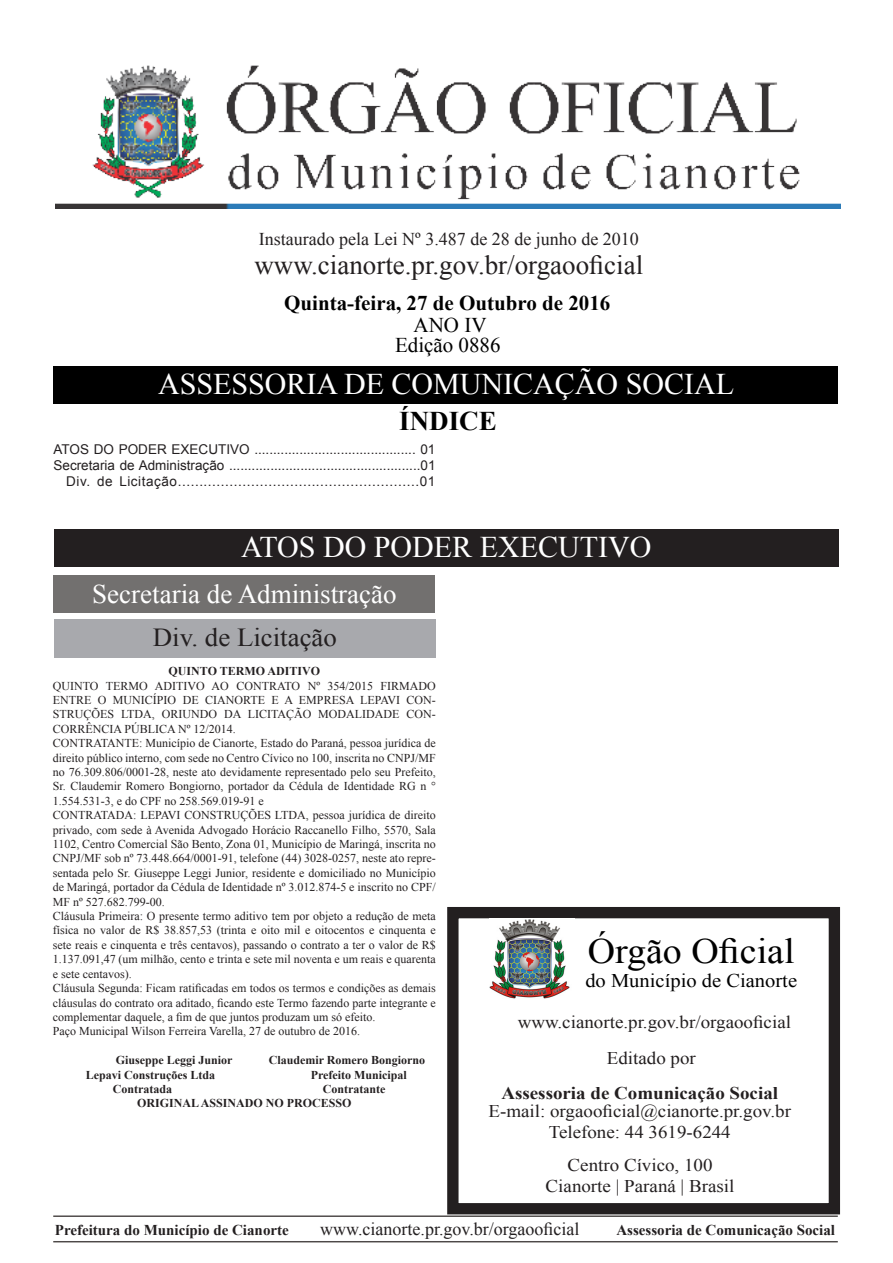
<style>
.page{position:relative;width:893px;height:1263px;background:#fff}
.page>*{position:absolute;margin:0;border:0;box-sizing:border-box;transform-origin:0 0}
.t1{font:35.7px "Times New Roman";color:#000;scale:1.06 1}
.t2{font:30px "Times New Roman";color:#fff}
.t3{font:27px "Times New Roman";color:#231f20}
.t4{font:27px "Times New Roman";color:#fff}
.t5{font:700 27px "Times New Roman";color:#000}
.t6{font:25.95px "Times New Roman";color:#231f20}
.t7{font:700 21px "Times New Roman";color:#000}
.t8{font:21px "Times New Roman";color:#000}
.t9{font:19.35px "Times New Roman";color:#000;scale:1.06 1}
.t10{font:18px "Times New Roman";color:#231f20}
.t11{font:17.85px/21.5px "Times New Roman";color:#231f20;text-align:center;scale:1.06 1}
.t12{font:700 17.85px "Times New Roman";color:#231f20;scale:1.06 1}
.t13{font:700 15px "Times New Roman";color:#231f20}
.t14{font:13.5px "Arial";color:#231f20}
.t15{font:13.5px "Arial";letter-spacing:.04em;color:#231f20}
.t16{font:12px/14.4px "Times New Roman";color:#231f20;text-align:justify}
.t17{font:700 12px "Times New Roman";color:#231f20}
</style>
<div class="page">
<hr style="left:53px;top:1215px;width:785px;height:2px;background:#4d4948">
<hr style="left:53px;top:1241px;width:785px;height:1px;background:#4d4948">
<div style="left:54px;top:529px;width:785px;height:37px;background:#231f20"></div>
<div style="left:53px;top:366px;width:785px;height:38px;background:#000"></div>
<img style="left:55px;top:65px;width:785px;height:144px">
<div style="left:54px;top:575px;width:381px;height:37px;background:#72706f"></div>
<div style="left:54px;top:619px;width:382px;height:38px;background:#a8a9ad"></div>
<div style="left:447px;top:907px;width:393px;height:307px;border:11px solid #231f20"></div>
<img style="left:490px;top:919px;width:80px;height:80px">
<p class="t10" style="left:259px;top:227px;width:382px">Instaurado pela Lei Nº 3.487 de 28 de junho de 2010</p>
<p class="t3" style="left:254px;top:247px;width:390px">www.cianorte.pr.gov.br/orgaooficial</p>
<p class="t7" style="left:284px;top:288px;width:328px">Quinta-feira, 27 de Outubro de 2016</p>
<p class="t8" style="left:414px;top:311px;width:74px">ANO IV</p>
<p class="t8" style="left:395px;top:331px;width:107px">Edição 0886</p>
<p class="t2" style="left:158px;top:364px;width:577px">ASSESSORIA DE COMUNICAÇÃO SOCIAL</p>
<p class="t5" style="left:399px;top:402px;width:99px">ÍNDICE</p>
<p class="t14" style="left:54px;top:440px;width:383px">ATOS DO PODER EXECUTIVO ........................................... 01</p>
<p class="t14" style="left:54px;top:456px;width:383px">Secretaria de Administração ...................................................01</p>
<p class="t15" style="left:66px;top:472px;width:370px">Div. de Licitação........................................................01</p>
<p class="t2" style="left:241px;top:526px;width:412px">ATOS DO PODER EXECUTIVO</p>
<p class="t4" style="left:92px;top:575px;width:306px">Secretaria de Administração</p>
<p class="t6" style="left:153px;top:620px;width:186px">Div. de Licitação</p>
<p class="t17" style="left:169px;top:663px;width:153px">QUINTO TERMO ADITIVO</p>
<p class="t16" style="left:53px;top:678px;width:385px">QUINTO TERMO ADITIVO AO CONTRATO Nº 354/2015 FIRMADO ENTRE O MUNICÍPIO DE CIANORTE E A EMPRESA LEPAVI CON-STRUÇÕES LTDA, ORIUNDO DA LICITAÇÃO MODALIDADE CON-CORRÊNCIA PÚBLICA Nº 12/2014.</p>
<p class="t16" style="left:53px;top:736px;width:385px">CONTRATANTE: Município de Cianorte, Estado do Paraná, pessoa jurídica de direito público interno, com sede no Centro Cívico no 100, inscrita no CNPJ/MF no 76.309.806/0001-28, neste ato devidamente representado pelo seu Prefeito, Sr. Claudemir Romero Bongiorno, portador da Cédula de Identidade RG n ° 1.554.531-3, e do CPF no 258.569.019-91 e</p>
<p class="t16" style="left:53px;top:808px;width:385px">CONTRATADA: LEPAVI CONSTRUÇÕES LTDA, pessoa jurídica de direito privado, com sede à Avenida Advogado Horácio Raccanello Filho, 5570, Sala 1102, Centro Comercial São Bento, Zona 01, Município de Maringá, inscrita no CNPJ/MF sob nº 73.448.664/0001-91, telefone (44) 3028-0257, neste ato repre&shy;sentada pelo Sr. Giuseppe Leggi Junior, residente e domiciliado no Município de Maringá, portador da Cédula de Identidade nº 3.012.874-5 e inscrito no CPF/ MF nº 527.682.799-00.</p>
<p class="t16" style="left:53px;top:909px;width:385px">Cláusula Primeira: O presente termo aditivo tem por objeto a redução de meta física no valor de R$ 38.857,53 (trinta e oito mil e oitocentos e cinquenta e sete reais e cinquenta e três centavos), passando o contrato a ter o valor de R$ 1.137.091,47 (um milhão, cento e trinta e sete mil noventa e um reais e quarenta e sete centavos).</p>
<p class="t16" style="left:53px;top:981px;width:385px">Cláusula Segunda: Ficam ratificadas em todos os termos e condições as demais cláusulas do contrato ora aditado, ficando este Termo fazendo parte integrante e complementar daquele, a fim de que juntos produzam um só efeito.</p>
<p class="t16" style="left:53px;top:1024px;width:309px">Paço Municipal Wilson Ferreira Varella, 27 de outubro de 2016.</p>
<p class="t17" style="left:116px;top:1052px;width:118px">Giuseppe Leggi Junior</p>
<p class="t17" style="left:269px;top:1052px;width:158px">Claudemir Romero Bongiorno</p>
<p class="t17" style="left:86px;top:1066px;width:131px">Lepavi Construções Ltda</p>
<p class="t17" style="left:311px;top:1066px;width:98px">Prefeito Municipal</p>
<p class="t17" style="left:113px;top:1080px;width:61px">Contratada</p>
<p class="t17" style="left:323px;top:1080px;width:64px">Contratante</p>
<p class="t17" style="left:137px;top:1095px;width:216px">ORIGINAL ASSINADO NO PROCESSO</p>
<p class="t1" style="left:588px;top:927px;width:197px">Órgão Oficial</p>
<p class="t9" style="left:585px;top:967px;width:201px">do Município de Cianorte</p>
<p class="t11" style="left:518px;top:1011px;width:259px">www.cianorte.pr.gov.br/orgaooficial</p>
<p class="t11" style="left:607px;top:1047px;width:86px">Editado por</p>
<p class="t12" style="left:501px;top:1080px;width:263px">Assessoria de Comunicação Social</p>
<p class="t11" style="left:488px;top:1100px;width:287px">E-mail: orgaooficial@cianorte.pr.gov.br<br>Telefone: 44 3619-6244</p>
<p class="t11" style="left:568px;top:1154px;width:138px">Centro Cívico, 100</p>
<p class="t11" style="left:546px;top:1175px;width:180px">Cianorte | Paraná | Brasil</p>
<p class="t13" style="left:55px;top:1220px;width:235px">Prefeitura do Município de Cianorte</p>
<h3 class="t10" style="left:320px;top:1217px;width:261px">www.cianorte.pr.gov.br/orgaooficial</h3>
<p class="t13" style="left:616px;top:1220px;width:220px">Assessoria de Comunicação Social</p>
</div>
